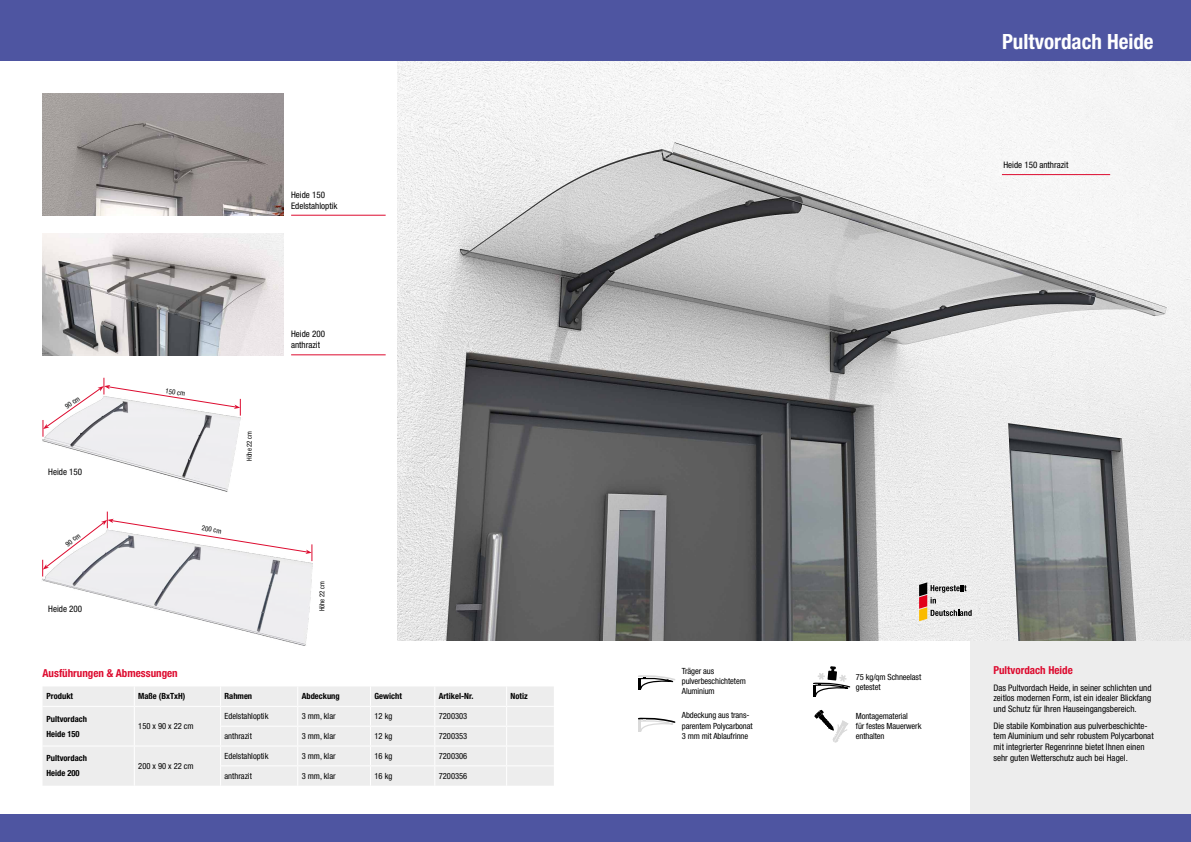
<style>
.page{position:relative;width:1191px;height:842px;background:#fff}
.page>*{position:absolute;margin:0;border:0;box-sizing:border-box;transform-origin:0 0}
.t1{font:700 condensed 21px "Helvetica Neue LT Pro";color:#fff}
.t2{font:700 condensed 11px "Helvetica Neue LT Pro";color:#dd0b2f}
.t3{font:condensed 9px/10.8px "Helvetica Neue LT Pro";color:#000}
.t4{font:condensed 8.5px/10.2px "Helvetica Neue LT Pro";letter-spacing:-.01em;color:#000}
.t5{font:700 condensed 8.5px/15px "Helvetica Neue LT Pro";color:#000}
.t6{font:condensed 7px "Helvetica Neue LT Pro";color:#000}
.t7{font:condensed 7px "Helvetica Neue LT Pro";color:#000;scale:.95 1}
</style>
<div class="page">
<div style="left:970px;top:561px;width:221px;height:281px;background:#ededed"></div>
<img style="left:398px;top:61px;width:793px;height:580px">
<div style="left:0;top:0;width:595px;height:61px;background:#4e55a1"></div>
<div style="left:595px;top:0;width:596px;height:61px;background:#4e55a1"></div>
<img style="left:43px;top:94px;width:240px;height:121px">
<img style="left:43px;top:233px;width:240px;height:122px">
<img style="left:43px;top:437px;width:195px;height:55px">
<img style="left:42px;top:576px;width:270px;height:70px">
<svg style="left:919px;top:582px;width:52px;height:39px"></svg>
<hr style="left:291px;top:215px;width:95px;height:1px;background:#dd0b2f">
<hr style="left:291px;top:355px;width:95px;height:1px;background:#dd0b2f">
<hr style="left:1002px;top:174px;width:108px;height:1px;background:#dd0b2f">
<svg style="left:43px;top:378px;width:198px;height:59px"></svg>
<svg style="left:42px;top:512px;width:271px;height:64px"></svg>
<div style="left:135px;top:687px;width:419px;height:99px;background:#ededed"></div>
<hr style="left:134px;top:706px;width:86px;height:1px;background:#fff">
<hr style="left:220px;top:706px;width:78px;height:1px;background:#fff">
<hr style="left:298px;top:706px;width:72px;height:1px;background:#fff">
<hr style="left:370px;top:706px;width:65px;height:1px;background:#fff">
<hr style="left:435px;top:706px;width:71px;height:1px;background:#fff">
<hr style="left:506px;top:706px;width:48px;height:1px;background:#fff">
<hr style="left:220px;top:726px;width:78px;height:1px;background:#fff">
<hr style="left:298px;top:726px;width:72px;height:1px;background:#fff">
<hr style="left:370px;top:726px;width:65px;height:1px;background:#fff">
<hr style="left:435px;top:726px;width:71px;height:1px;background:#fff">
<hr style="left:506px;top:726px;width:48px;height:1px;background:#fff">
<hr style="left:134px;top:745px;width:86px;height:1px;background:#fff">
<hr style="left:220px;top:745px;width:78px;height:1px;background:#fff">
<hr style="left:298px;top:745px;width:72px;height:1px;background:#fff">
<hr style="left:370px;top:745px;width:65px;height:1px;background:#fff">
<hr style="left:435px;top:745px;width:71px;height:1px;background:#fff">
<hr style="left:506px;top:745px;width:48px;height:1px;background:#fff">
<div style="left:43px;top:687px;width:91px;height:99px;background:#ededed"></div>
<hr style="left:220px;top:765px;width:78px;height:1px;background:#fff">
<svg style="left:220px;top:687px;width:1px;height:99px"></svg>
<hr style="left:298px;top:765px;width:72px;height:1px;background:#fff">
<svg style="left:297px;top:687px;width:1px;height:99px"></svg>
<hr style="left:370px;top:765px;width:65px;height:1px;background:#fff">
<svg style="left:370px;top:687px;width:1px;height:99px"></svg>
<hr style="left:435px;top:765px;width:71px;height:1px;background:#fff">
<svg style="left:434px;top:687px;width:1px;height:99px"></svg>
<hr style="left:506px;top:765px;width:48px;height:1px;background:#fff">
<svg style="left:506px;top:687px;width:1px;height:99px"></svg>
<svg style="left:638px;top:675px;width:37px;height:15px"></svg>
<svg style="left:638px;top:717px;width:38px;height:15px"></svg>
<svg style="left:813px;top:666px;width:38px;height:31px"></svg>
<svg style="left:814px;top:710px;width:34px;height:32px"></svg>
<svg style="left:834px;top:726px;width:9px;height:15px"></svg>
<div style="left:0;top:814px;width:1191px;height:28px;background:#4e55a1"></div>
<p class="t3" style="left:291px;top:189px;width:48px">Heide 150<br>Edelstahloptik</p>
<p class="t6" style="left:63px;top:404px;width:18px;rotate:-35deg">90 cm</p>
<p class="t6" style="left:166px;top:386px;width:21px;rotate:9deg">150 cm</p>
<p class="t3" style="left:48px;top:467px;width:35px">Heide 150</p>
<p class="t6" style="left:64px;top:541px;width:18px;rotate:-38deg">90 cm</p>
<p class="t3" style="left:48px;top:603px;width:35px">Heide 200</p>
<p class="t2" style="left:43px;top:667px;width:137px">Ausführungen &amp; Abmessungen</p>
<p class="t6" style="left:203px;top:524px;width:21px;rotate:9deg">200 cm</p>
<p class="t7" style="left:245px;top:461px;width:33px;rotate:-90deg">Höhe 22 cm</p>
<p class="t3" style="left:291px;top:329px;width:35px">Heide 200 anthrazit</p>
<p class="t7" style="left:318px;top:611px;width:33px;rotate:-90deg">Höhe 22 cm</p>
<p class="t5" style="left:46px;top:689px;width:28px">Produkt</p>
<p class="t5" style="left:138px;top:689px;width:49px">Maße (BxTxH)</p>
<p class="t5" style="left:224px;top:689px;width:29px">Rahmen</p>
<p class="t5" style="left:302px;top:689px;width:40px">Abdeckung</p>
<p class="t5" style="left:374px;top:689px;width:29px">Gewicht</p>
<p class="t5" style="left:439px;top:689px;width:36px">Artikel-Nr.</p>
<p class="t5" style="left:510px;top:689px;width:19px">Notiz</p>
<p class="t5" style="left:46px;top:711px;width:42px">Pultvordach<br>Heide 150</p>
<p class="t4" style="left:138px;top:721px;width:57px">150 x 90 x 22 cm</p>
<p class="t4" style="left:224px;top:711px;width:45px">Edelstahloptik</p>
<p class="t4" style="left:302px;top:711px;width:35px">3 mm, klar</p>
<p class="t4" style="left:374px;top:711px;width:19px">12 kg</p>
<p class="t4" style="left:439px;top:711px;width:30px">7200303</p>
<p class="t4" style="left:224px;top:731px;width:29px">anthrazit</p>
<p class="t4" style="left:302px;top:731px;width:35px">3 mm, klar</p>
<p class="t4" style="left:374px;top:731px;width:19px">12 kg</p>
<p class="t4" style="left:439px;top:731px;width:30px">7200353</p>
<p class="t5" style="left:46px;top:751px;width:42px">Pultvordach<br>Heide 200</p>
<p class="t4" style="left:138px;top:761px;width:57px">200 x 90 x 22 cm</p>
<p class="t4" style="left:224px;top:751px;width:45px">Edelstahloptik</p>
<p class="t4" style="left:302px;top:751px;width:35px">3 mm, klar</p>
<p class="t4" style="left:374px;top:751px;width:19px">16 kg</p>
<p class="t4" style="left:439px;top:751px;width:30px">7200306</p>
<p class="t4" style="left:224px;top:771px;width:29px">anthrazit</p>
<p class="t4" style="left:302px;top:771px;width:35px">3 mm, klar</p>
<p class="t4" style="left:374px;top:771px;width:19px">16 kg</p>
<p class="t4" style="left:439px;top:771px;width:30px">7200356</p>
<h1 class="t1" style="left:1002px;top:29px;width:153px">Pultvordach Heide</h1>
<p class="t3" style="left:1003px;top:159px;width:67px">Heide 150 anthrazit</p>
<p class="t4" style="left:682px;top:666px;width:65px">Träger aus pulverbeschichtetem<br>Aluminium</p>
<p class="t4" style="left:682px;top:710px;width:72px">Abdeckung aus trans&shy;parentem Polycarbonat<br>3 mm mit Ablaufrinne</p>
<p class="t4" style="left:856px;top:671px;width:67px">75 kg/qm Schneelast getestet</p>
<p class="t4" style="left:856px;top:710px;width:67px">Montagematerial<br>für festes Mauerwerk enthalten</p>
<p class="t2" style="left:993px;top:664px;width:81px">Pultvordach Heide</p>
<p class="t3" style="left:993px;top:682px;width:160px;text-align:justify">Das Pultvordach Heide, in seiner schlichten und zeitlos modernen Form, ist ein idealer Blickfang und Schutz für Ihren Hauseingangsbereich.</p>
<p class="t3" style="left:993px;top:720px;width:162px">Die stabile Kombination aus pulverbeschichte&shy;tem Aluminium und sehr robustem Polycarbonat mit integrierter Regenrinne bietet Ihnen einen sehr guten Wetterschutz auch bei Hagel.</p>
</div>
